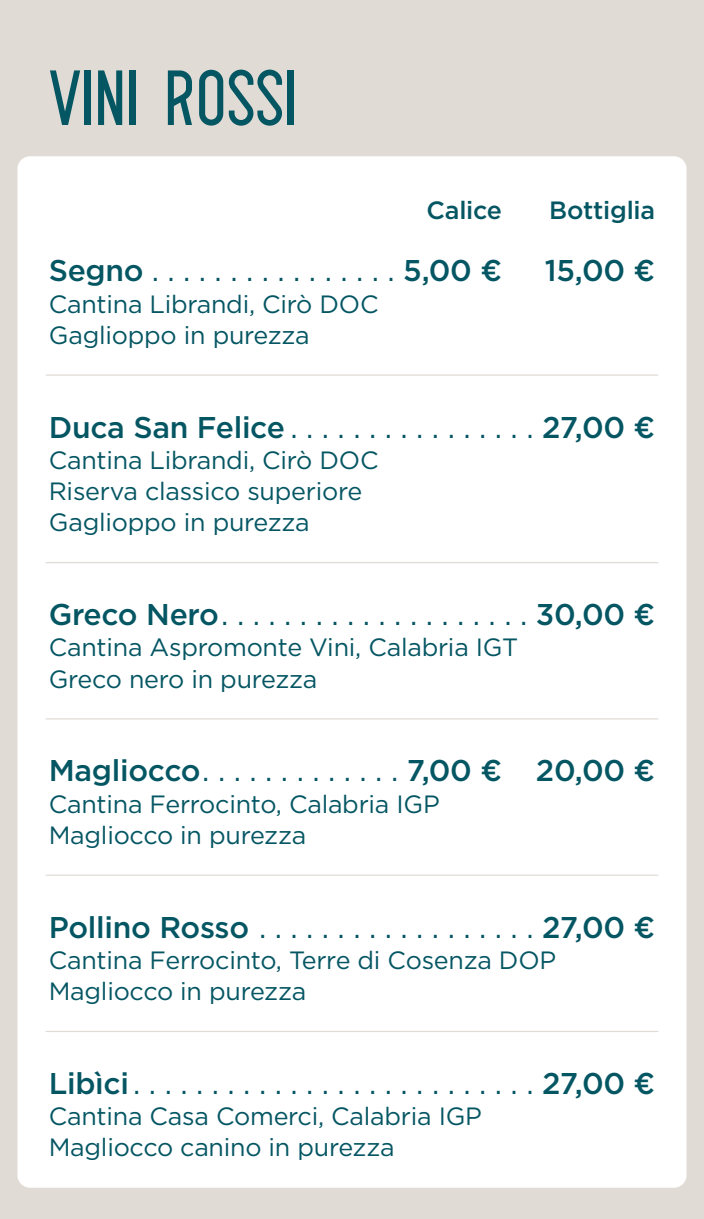
<style>
.page{position:relative;width:704px;height:1219px;background:#e0dcd5}
.page>*{position:absolute;margin:0;border:0;box-sizing:border-box;transform-origin:0 0}
.t1{font:500 78.12px "Alpha";color:#055663}
.t2{font:500 30px "Gotham";letter-spacing:-.01em;color:#055663}
.t3{font:30px "Gotham";color:#055663}
.t4{font:25px/31.2px "Gotham";letter-spacing:-.01em;color:#055663}
.t5{font:500 25px "Gotham";letter-spacing:-.01em;color:#055663}
.s1{font-weight:500}
.s2{font-weight:400}
</style>
<div class="page">
<div style="left:18px;top:156px;width:668px;height:1032px;background:#fff;border-radius:12px"></div>
<hr style="left:46px;top:374px;width:612px;height:2px;background:#e0dcd5">
<hr style="left:46px;top:562px;width:612px;height:1px;background:#e0dcd5">
<hr style="left:46px;top:718px;width:612px;height:1px;background:#e0dcd5">
<hr style="left:46px;top:874px;width:612px;height:2px;background:#e0dcd5">
<hr style="left:46px;top:1031px;width:612px;height:1px;background:#e0dcd5">
<h1 class="t1" style="left:49px;top:48px;width:250px">VINI ROSSI</h1>
<p class="t5" style="left:426px;top:194px;width:77px">Calice</p>
<p class="t5" style="left:549px;top:194px;width:107px">Bottiglia</p>
<p class="t3" style="left:49px;top:251px;width:455px"><span class="s1">Segno</span> . . . . . . . . . . . . . . . . <span class="s1">5,00 €</span></p>
<p class="t4" style="left:49px;top:287px;width:331px">Cantina Librandi, Cirò DOC<br>Gaglioppo in purezza</p>
<p class="t2" style="left:545px;top:251px;width:112px">15,00 €</p>
<p class="t2" style="left:49px;top:407px;width:608px">Duca San Felice <span class="s2">. . . . . . . . . . . . . . . .</span> 27,00 €</p>
<p class="t4" style="left:49px;top:444px;width:331px">Cantina Librandi, Cirò DOC<br>Riserva classico superiore<br>Gaglioppo in purezza</p>
<p class="t3" style="left:49px;top:595px;width:608px"><span class="s1">Greco Nero</span>. . . . . . . . . . . . . . . . . . . . <span class="s1">30,00 €</span></p>
<p class="t4" style="left:49px;top:631px;width:471px">Cantina Aspromonte Vini, Calabria IGT<br>Greco nero in purezza</p>
<p class="t2" style="left:49px;top:751px;width:608px">Magliocco<span class="s2">. . . . . . . . . . . . .</span> 7,00 € 20,00 €</p>
<p class="t4" style="left:49px;top:787px;width:392px">Cantina Ferrocinto, Calabria IGP<br>Magliocco in purezza</p>
<p class="t2" style="left:49px;top:907px;width:608px">Pollino Rosso <span class="s2">. . . . . . . . . . . . . . . . . .</span> 27,00 €</p>
<p class="t4" style="left:49px;top:944px;width:509px">Cantina Ferrocinto, Terre di Cosenza DOP<br>Magliocco in purezza</p>
<p class="t3" style="left:49px;top:1064px;width:608px"><span class="s1">Libìci</span>. . . . . . . . . . . . . . . . . . . . . . . . . . <span class="s1">27,00 €</span></p>
<p class="t4" style="left:49px;top:1100px;width:435px">Cantina Casa Comerci, Calabria IGP<br>Magliocco canino in purezza</p>
</div>
